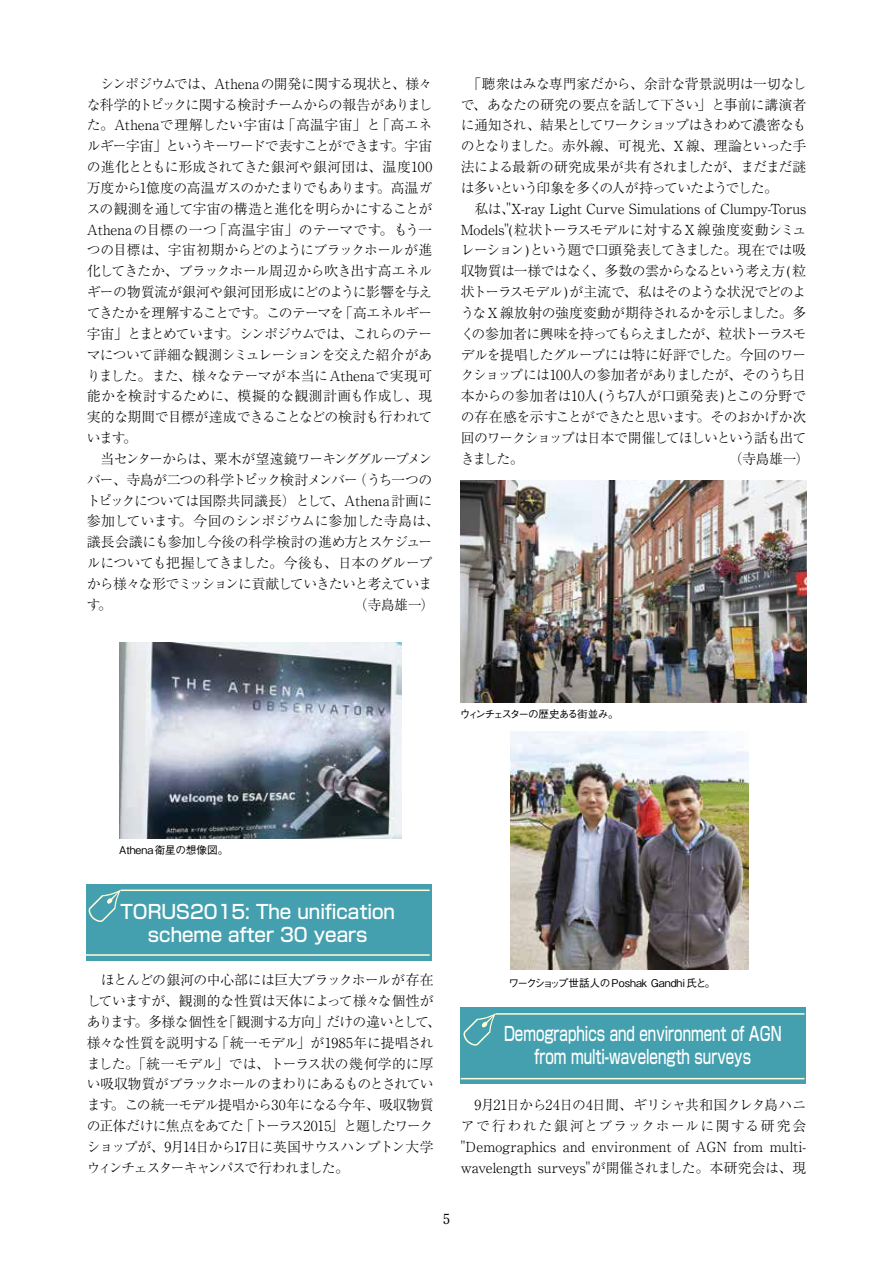
<style>
.page{position:relative;width:893px;height:1263px;background:#fff}
.page>*{position:absolute;margin:0;border:0;box-sizing:border-box;transform-origin:0 0}
.t1{font:500 19.2px/23.4px "Shin Go Pro";color:#fff;text-align:center;scale:.7 1}
.t2{font:500 19.2px/23.4px "Shin Go Pro";color:#fff;text-align:center;scale:.95 1}
.t3{font:300 13.8px/20.9px "Ryumin Pro";letter-spacing:-.035em;color:#000}
.t4{font:700 13.8px "Futo Min A101 Pro";color:#000}
.t5{font:500 10.65px "Gothic BBB Pro";color:#000}
.t6{font:500 10.65px "Gothic BBB Pro";letter-spacing:-.13em;color:#000}
</style>
<div class="page">
<img style="left:119px;top:643px;width:282px;height:195px">
<div style="left:86px;top:884px;width:345px;height:76px;background:#44a0ae"></div>
<svg style="left:89px;top:890px;width:32px;height:32px"></svg>
<hr style="left:121px;top:889px;width:309px;height:2px;background:#fffcdb">
<hr style="left:86px;top:954px;width:344px;height:2px;background:#fffcdb">
<img style="left:461px;top:481px;width:345px;height:221px">
<div style="left:461px;top:1008px;width:345px;height:76px;background:#44a0ae"></div>
<svg style="left:463px;top:1013px;width:32px;height:33px"></svg>
<hr style="left:495px;top:1013px;width:309px;height:2px;background:#fffcdb">
<hr style="left:461px;top:1078px;width:343px;height:1px;background:#fffcdb">
<img style="left:510px;top:731px;width:238px;height:238px">
<p class="t3" style="left:87px;top:72px;width:354px">　シンポジウムでは、Athenaの開発に関する現状と、様々な科学的トピックに関する検討チームからの報告がありました。Athenaで理解したい宇宙は「高温宇宙」と「高エネルギー宇宙」というキーワードで表すことができます。宇宙の進化とともに形成されてきた銀河や銀河団は、温度100万度から1億度の高温ガスのかたまりでもあります。高温ガスの観測を通して宇宙の構造と進化を明らかにすることが<br>Athenaの目標の一つ「高温宇宙」のテーマです。もう一つの目標は、宇宙初期からどのようにブラックホールが進化してきたか、ブラックホール周辺から吹き出す高エネルギーの物質流が銀河や銀河団形成にどのように影響を与えてきたかを理解することです。このテーマを「高エネルギー宇宙」とまとめています。シンポジウムでは、これらのテーマについて詳細な観測シミュレーションを交えた紹介がありました。また、様々なテーマが本当にAthenaで実現可能かを検討するために、模擬的な観測計画も作成し、現実的な期間で目標が達成できることなどの検討も行われています。<br>　当センターからは、粟木が望遠鏡ワーキンググループメンバー、寺島が二つの科学トピック検討メンバー（うち一つのトピックについては国際共同議長）として、Athena計画に参加しています。今回のシンポジウムに参加した寺島は、議長会議にも参加し今後の科学検討の進め方とスケジュールについても把握してきました。今後も、日本のグループから様々な形でミッションに貢献していきたいと考えていま</p>
<p class="t3" style="left:461px;top:72px;width:347px">　「聴衆はみな専門家だから、余計な背景説明は一切なしで、あなたの研究の要点を話して下さい」と事前に講演者に通知され、結果としてワークショップはきわめて濃密なものとなりました。赤外線、可視光、X線、理論といった手法による最新の研究成果が共有されましたが、まだまだ謎は多いという印象を多くの人が持っていたようでした。<br>　私は、"X-ray Light Curve Simulations of Clumpy-Torus<br>Models"( 粒状トーラスモデルに対するX 線強度変動シミュレーション)という題で口頭発表してきました。現在では吸収物質は一様ではなく、多数の雲からなるという考え方(粒状トーラスモデル) が主流で、私はそのような状況でどのようなX 線放射の強度変動が期待されるかを示しました。多くの参加者に興味を持ってもらえましたが、粒状トーラスモデルを提唱したグループには特に好評でした。今回のワークショップには100人の参加者がありましたが、そのうち日本からの参加者は10人(うち7人が口頭発表)とこの分野での存在感を示すことができたと思います。そのおかげか次回のワークショップは日本で開催してほしいという話も出て</p>
<p class="t6" style="left:460px;top:706px;width:160px">ウィンチェスターの歴史ある街並み。</p>
<p class="t5" style="left:119px;top:841px;width:111px">Athena衛星の想像図。</p>
<h1 class="t2" style="left:120px;top:897px;width:291px">TORUS2015: The unification scheme after 30 years</h1>
<p class="t3" style="left:87px;top:968px;width:355px">　ほとんどの銀河の中心部には巨大ブラックホールが存在していますが、観測的な性質は天体によって様々な個性があります。多様な個性を「観測する方向」だけの違いとして、様々な性質を説明する「統一モデル」が1985年に提唱されました。「統一モデル」では、トーラス状の幾何学的に厚い吸収物質がブラックホールのまわりにあるものとされています。この統一モデル提唱から30年になる今年、吸収物質の正体だけに焦点をあてた「トーラス2015」と題したワークショップが、9月14日から17日に英国サウスハンプトン大学ウィンチェスターキャンパスで行われました。</p>
<p class="t5" style="left:508px;top:975px;width:209px">ワークショップ世話人のPoshak Gandhi氏と。</p>
<h1 class="t1" style="left:504px;top:1019px;width:398px">Demographics and environment of AGN from multi-wavelength surveys</h1>
<p class="t3" style="left:461px;top:1094px;width:347px;text-align:justify">　9月21日から24日の4日間、ギリシャ共和国クレタ島ハニアで行われた銀河とブラックホールに関する研究会"Demographics and environment of AGN from multi&shy;wavelength surveys"が開催されました。本研究会は、現</p>
<p class="t4" style="left:443px;top:1207px;width:9px">5</p>
</div>
